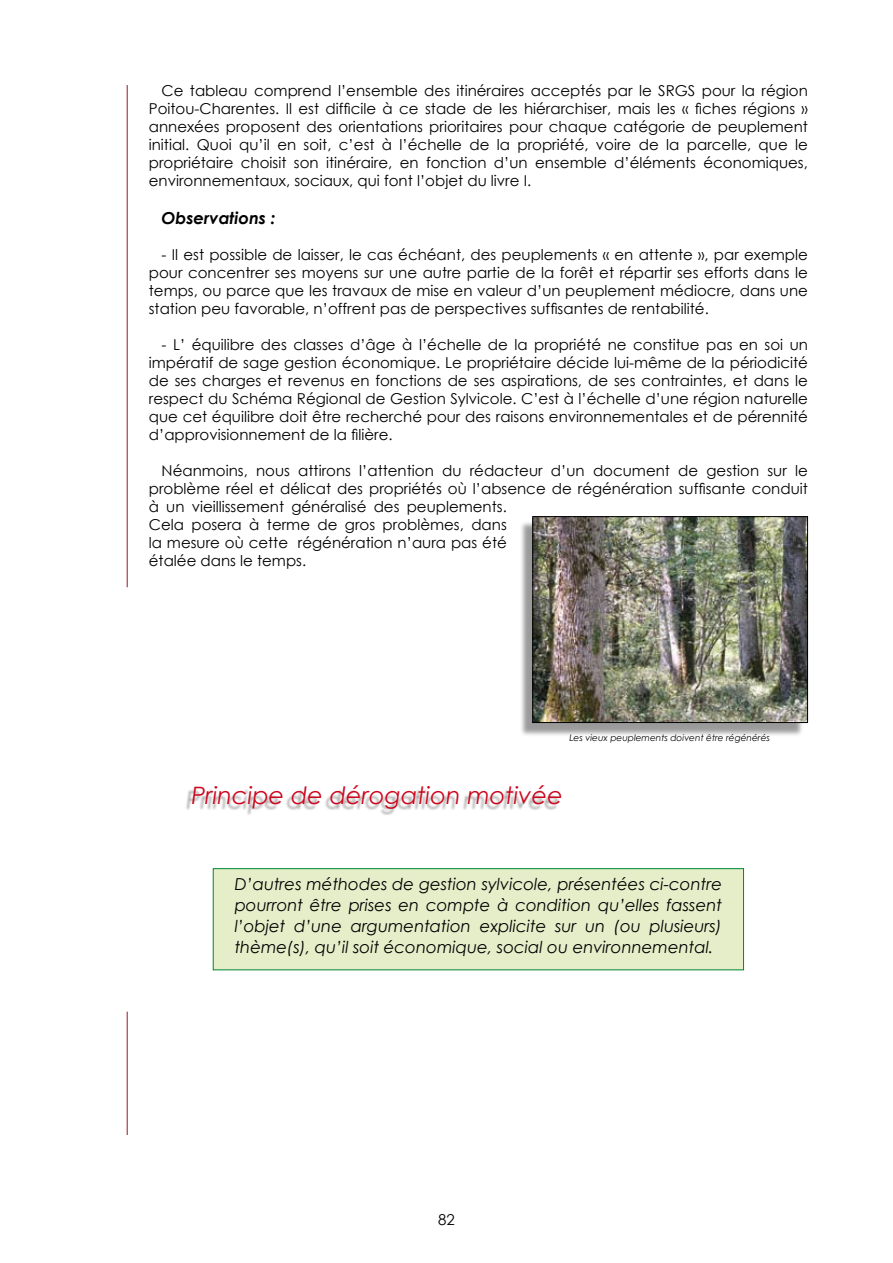
<style>
.page{position:relative;width:893px;height:1263px;background:#fff}
.page>*{position:absolute;margin:0;border:0;box-sizing:border-box;transform-origin:0 0}
.t1{font:italic 24px "Century Gothic";color:#cc071e}
.t2{font:italic 16.5px/21px "Century Gothic";color:#000;text-align:justify}
.t3{font:italic 700 16.5px "Century Gothic";color:#000}
.t4{font:15px/18px "Century Gothic";color:#000;text-align:justify}
.t5{font:italic 9px "Century Gothic";color:#000}
</style>
<div class="page">
<hr style="left:127px;top:85px;width:1px;height:502px;background:#9a161d">
<div style="left:185px;top:788px;width:375px;height:29px;background:#000;opacity:.4"></div>
<hr style="left:127px;top:1012px;width:1px;height:123px;background:#9a161d">
<div style="left:213px;top:869px;width:530px;height:101px;background:#e5eec9"></div>
<div style="left:213px;top:868px;width:531px;height:102px;border:1px solid #008734"></div>
<div style="left:518px;top:519px;width:287px;height:218px;background:#000;opacity:.4"></div>
<img style="left:534px;top:518px;width:272px;height:203px">
<div style="left:532px;top:516px;width:276px;height:207px;border:1px solid #000"></div>
<p class="t4" style="left:149px;top:82px;width:661px;text-indent:13px">Ce tableau comprend l’ensemble des itinéraires acceptés par le SRGS pour la région Poitou-Charentes. Il est difficile à ce stade de les hiérarchiser, mais les « fiches régions » annexées proposent des orientations prioritaires pour chaque catégorie de peuplement initial. Quoi qu’il en soit, c’est à l’échelle de la propriété, voire de la parcelle, que le propriétaire choisit son itinéraire, en fonction d’un ensemble d’éléments économiques, environnementaux, sociaux, qui font l’objet du livre I.</p>
<p class="t3" style="left:162px;top:206px;width:115px">Observations :</p>
<p class="t4" style="left:149px;top:245px;width:661px;text-indent:13px">- Il est possible de laisser, le cas échéant, des peuplements « en attente », par exemple pour concentrer ses moyens sur une autre partie de la forêt et répartir ses efforts dans le temps, ou parce que les travaux de mise en valeur d’un peuplement médiocre, dans une station peu favorable, n’offrent pas de perspectives suffisantes de rentabilité.</p>
<p class="t4" style="left:149px;top:335px;width:661px;text-indent:13px">- L’ équilibre des classes d’âge à l’échelle de la propriété ne constitue pas en soi un impératif de sage gestion économique. Le propriétaire décide lui-même de la périodicité de ses charges et revenus en fonctions de ses aspirations, de ses contraintes, et dans le respect du Schéma Régional de Gestion Sylvicole. C’est à l’échelle d’une région naturelle que cet équilibre doit être recherché pour des raisons environnementales et de pérennité d’approvisionnement de la filière.</p>
<p class="t4" style="left:149px;top:461px;width:661px;text-align:left;text-indent:13px">Néanmoins, nous attirons l’attention du rédacteur d’un document de gestion sur le problème réel et délicat des propriétés où l’absence de régénération suffisante conduit à un vieillissement généralisé des peuplements.<br>Cela posera à terme de gros problèmes, dans<br>la mesure où cette régénération n’aura pas été<br>étalée dans le temps.</p>
<p class="t5" style="left:569px;top:732px;width:202px">Les vieux peuplements doivent être régénérés</p>
<h1 class="t1" style="left:191px;top:779px;width:373px">Principe de dérogation motivée</h1>
<p class="t2" style="left:235px;top:873px;width:489px">D’autres méthodes de gestion sylvicole, présentées ci-contre pourront être prises en compte à condition qu’elles fassent l’objet d’une argumentation explicite sur un (ou plusieurs) thème(s), qu’il soit économique, social ou environnemental.</p>
<p class="t4" style="left:438px;top:1210px;width:18px">82</p>
</div>
